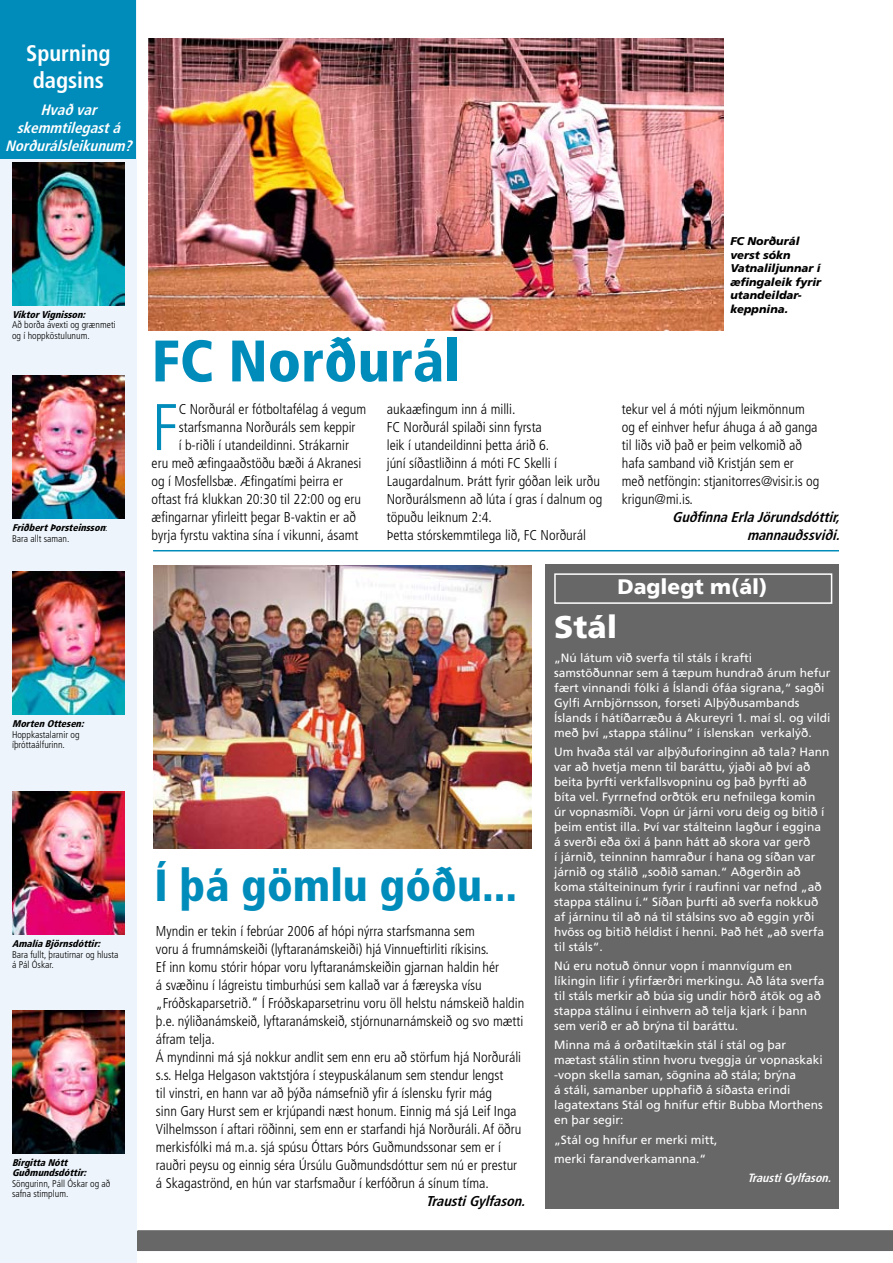
<style>
.page{position:relative;width:893px;height:1263px;background:#fff}
.page>*{position:absolute;margin:0;border:0;box-sizing:border-box;transform-origin:0 0}
.t1{font:300 condensed 65.85px "Frutiger";color:#008cbb}
.t2{font:900 condensed 58.5px "Frutiger";color:#008cbb}
.t3{font:900 condensed 45px "Frutiger";color:#008cbb}
.t4{font:900 31.5px "Frutiger";color:#fff}
.t5{font:700 condensed 22.5px/27px "Frutiger";color:#fff}
.t6{font:900 21px "Frutiger";color:#fff}
.t7{font:italic 700 condensed 15px/18px "Frutiger";color:#fff;text-align:center}
.t8{font:300 condensed 14.25px/18px "Frutiger";color:#000}
.t9{font:italic 700 condensed 14.25px/18px "Frutiger";color:#000;text-align:right}
.t10{font:12px/15px "Frutiger";color:#fff}
.t11{font:italic 700 condensed 12px "Frutiger";color:#fff}
.t12{font:italic 900 11.25px/13.5px "Frutiger";color:#000}
.t13{font:300 condensed 9.75px/10.5px "Frutiger";color:#000}
.t14{font:italic 900 condensed 9.75px/10.5px "Frutiger";color:#000}
.s1{font-weight:300;font-style:normal}
</style>
<div class="page">
<svg style="left:138px;top:1230px;width:755px;height:21px"></svg>
<div style="left:138px;top:1231px;width:755px;height:19px;background:#676767"></div>
<div style="left:0;top:0;width:136px;height:1263px;background:#edf4fb"></div>
<div style="left:0;top:0;width:136px;height:158px;background:#008cbb"></div>
<div style="left:546px;top:564px;width:293px;height:645px;background:#676767"></div>
<div style="left:554px;top:573px;width:278px;height:31px;border:2px solid #fff"></div>
<img style="left:12px;top:163px;width:113px;height:142px">
<img style="left:12px;top:376px;width:113px;height:143px">
<img style="left:12px;top:572px;width:113px;height:143px">
<img style="left:12px;top:792px;width:113px;height:143px">
<img style="left:12px;top:1010px;width:113px;height:143px">
<img style="left:149px;top:38px;width:574px;height:292px">
<img style="left:153px;top:566px;width:378px;height:283px">
<hr style="left:153px;top:550px;width:686px;height:1px;background:#008cbb">
<h3 class="t5" style="left:26px;top:40px;width:86px">Spurning dagsins</h3>
<p class="t7" style="left:5px;top:101px;width:133px">Hvaðvar skemmtilegastá<br>Norðurálsleikunum?</p>
<p class="t14" style="left:12px;top:309px;width:78px">ViktorVignisson:</p>
<p class="t13" style="left:12px;top:320px;width:105px">Að borða ávexti og grænmeti og í hoppköstulunum.</p>
<p class="t14" style="left:12px;top:522px;width:98px">FriðbertÞorsteinsson<span class="s1">:<br>Bara allt saman.</span></p>
<p class="t14" style="left:12px;top:719px;width:76px">MortenOttesen:</p>
<p class="t13" style="left:12px;top:729px;width:69px">Hoppkastalarnir og íþróttaálfurinn.</p>
<p class="t14" style="left:12px;top:938px;width:93px">AmalíaBjörnsdóttir:</p>
<p class="t13" style="left:12px;top:949px;width:108px">Bara fullt, þrautirnar og hlusta á Pál Óskar.</p>
<p class="t14" style="left:12px;top:1157px;width:79px">BirgittaNótt<br>Guðmundsdóttir:</p>
<p class="t13" style="left:12px;top:1178px;width:100px">Söngurinn, Páll Óskar og að safna stimplum.</p>
<h2 class="t2" style="left:152px;top:326px;width:310px">FC Norðurál</h2>
<p class="t12" style="left:730px;top:235px;width:92px">FC Norðurál verst sókn<br>Vatnaliljunnar í æfingaleik fyrir utandeildar&shy;keppnina.</p>
<h1 class="t1" style="left:152px;top:390px;width:29px">F</h1>
<p class="t8" style="left:179px;top:400px;width:189px">C Norðurál er fótboltafélag á vegum</p>
<p class="t8" style="left:179px;top:418px;width:178px">starfsmanna Norðuráls sem keppir</p>
<p class="t8" style="left:179px;top:436px;width:172px">í b-riðli í utandeildinni. Strákarnir</p>
<p class="t8" style="left:152px;top:454px;width:211px">eru með æfingaaðstöðu bæði á Akranesi</p>
<p class="t8" style="left:152px;top:472px;width:193px">og í Mosfellsbæ. Æfingatími þeirra er</p>
<p class="t8" style="left:152px;top:490px;width:211px">oftast frá klukkan 20:30 til 22:00 og eru</p>
<p class="t8" style="left:152px;top:508px;width:206px">æfingarnar yfirleitt þegar B-vaktin er að</p>
<p class="t8" style="left:152px;top:526px;width:208px">byrja fyrstu vaktina sína í vikunni, ásamt</p>
<p class="t8" style="left:387px;top:400px;width:217px">aukaæfingum inn á milli.<br>FC Norðurál spilaði sinn fyrsta<br>leik í utandeildinni þetta árið 6.<br>júní síðastliðinn á móti FC Skelli í Laugardalnum. Þrátt fyrir góðan leik urðu Norðurálsmenn að lúta í gras í dalnum og töpuðu leiknum 2:4.<br>Þetta stórskemmtilega lið, FC Norðurál</p>
<p class="t8" style="left:622px;top:400px;width:199px">tekur vel á móti nýjum leikmönnum og ef einhver hefur áhuga á að ganga til liðs við það er þeim velkomið að hafa samband við Kristján sem er með netföngin: stjanitorres@visir.is og krigun@mi.is.</p>
<p class="t9" style="left:672px;top:508px;width:173px">GuðfinnaErlaJörundsdóttir, mannauðssviði.</p>
<h3 class="t6" style="left:617px;top:573px;width:152px">Daglegt m(ál)</h3>
<h3 class="t3" style="left:154px;top:858px;width:364px">Í þá gömlu góðu...</h3>
<p class="t8" style="left:156px;top:922px;width:370px">Myndin er tekin í febrúar 2006 af hópi nýrra starfsmanna sem<br>voru á frumnámskeiði (lyftaranámskeiði) hjá Vinnueftirliti ríkisins.<br>Ef inn komu stórir hópar voru lyftaranámskeiðin gjarnan haldin hér<br>á svæðinu í lágreistu timburhúsi sem kallað var á færeyska vísu „Fróðskaparsetrið.“ Í Fróðskaparsetrinu voru öll helstu námskeið haldin þ.e. nýliðanámskeið, lyftaranámskeið, stjórnunarnámskeið og svo mætti áfram telja.<br>Á myndinni má sjá nokkur andlit sem enn eru að störfum hjá Norðuráli s.s. Helga Helgason vaktstjóra í steypuskálanum sem stendur lengst<br>til vinstri, en hann var að þýða námsefnið yfir á íslensku fyrir mág<br>sinn Gary Hurst sem er krjúpandi næst honum. Einnig má sjá Leif Inga Vilhelmsson í aftari röðinni, sem enn er starfandi hjá Norðuráli. Af öðru merkisfólki má m.a. sjá spúsu Óttars Þórs Guðmundssonar sem er í rauðri peysu og einnig séra Úrsúlu Guðmundsdóttur sem nú er prestur á Skagaströnd, en hún var starfsmaður í kerfóðrun á sínum tíma.</p>
<p class="t9" style="left:426px;top:1192px;width:105px">TraustiGylfason.</p>
<h3 class="t4" style="left:554px;top:608px;width:64px">Stál</h3>
<p class="t10" style="left:554px;top:650px;width:278px">„Nú látum við sverfa til stáls í krafti samstöðunnar sem á tæpum hundrað árum hefur fært vinnandi fólki á Íslandi ófáa sigrana,“ sagði Gylfi Arnbjörnsson, forseti Alþýðusambands Íslands í hátíðarræðu á Akureyri 1. maí sl. og vildi með því „stappa stálinu“ í íslenskan verkalýð.</p>
<p class="t10" style="left:554px;top:744px;width:277px">Um hvaða stál var alþýðuforinginn að tala? Hann var að hvetja menn til baráttu, ýjaði að því að beita þyrfti verkfallsvopninu og það þyrfti að bíta vel. Fyrrnefnd orðtök eru nefnilega komin úr vopnasmíði. Vopn úr járni voru deig og bitið í þeim entist illa. Því var stálteinn lagður í eggina á sverði eða öxi á þann hátt að skora var gerð<br>í járnið, teinninn hamraður í hana og síðan var járnið og stálið „soðið saman.“ Aðgerðin að koma stálteininum fyrir í raufinni var nefnd „að stappa stálinu í.“ Síðan þurfti að sverfa nokkuð af járninu til að ná til stálsins svo að eggin yrði hvöss og bitið héldist í henni. Það hét „að sverfa til stáls“.</p>
<p class="t10" style="left:554px;top:958px;width:272px">Nú eru notuð önnur vopn í mannvígum en líkingin lifir í yfirfærðri merkingu. Að láta sverfa til stáls merkir að búa sig undir hörð átök og að stappa stálinu í einhvern að telja kjark í þann sem verið er að brýna til baráttu.</p>
<p class="t10" style="left:554px;top:1038px;width:270px">Minna má á orðatiltækin stál í stál og þar mætast stálin stinn hvoru tveggja úr vopnaskaki -vopn skella saman, sögnina að stála; brýna<br>á stáli, samanber upphafið á síðasta erindi lagatextans Stál og hnífur eftir Bubba Morthens en þar segir:</p>
<p class="t10" style="left:554px;top:1130px;width:165px;line-height:19.2px">„Stál og hnífur er merki mitt, merki farandverkamanna.“</p>
<p class="t11" style="left:747px;top:1171px;width:89px">TraustiGylfason.</p>
</div>
